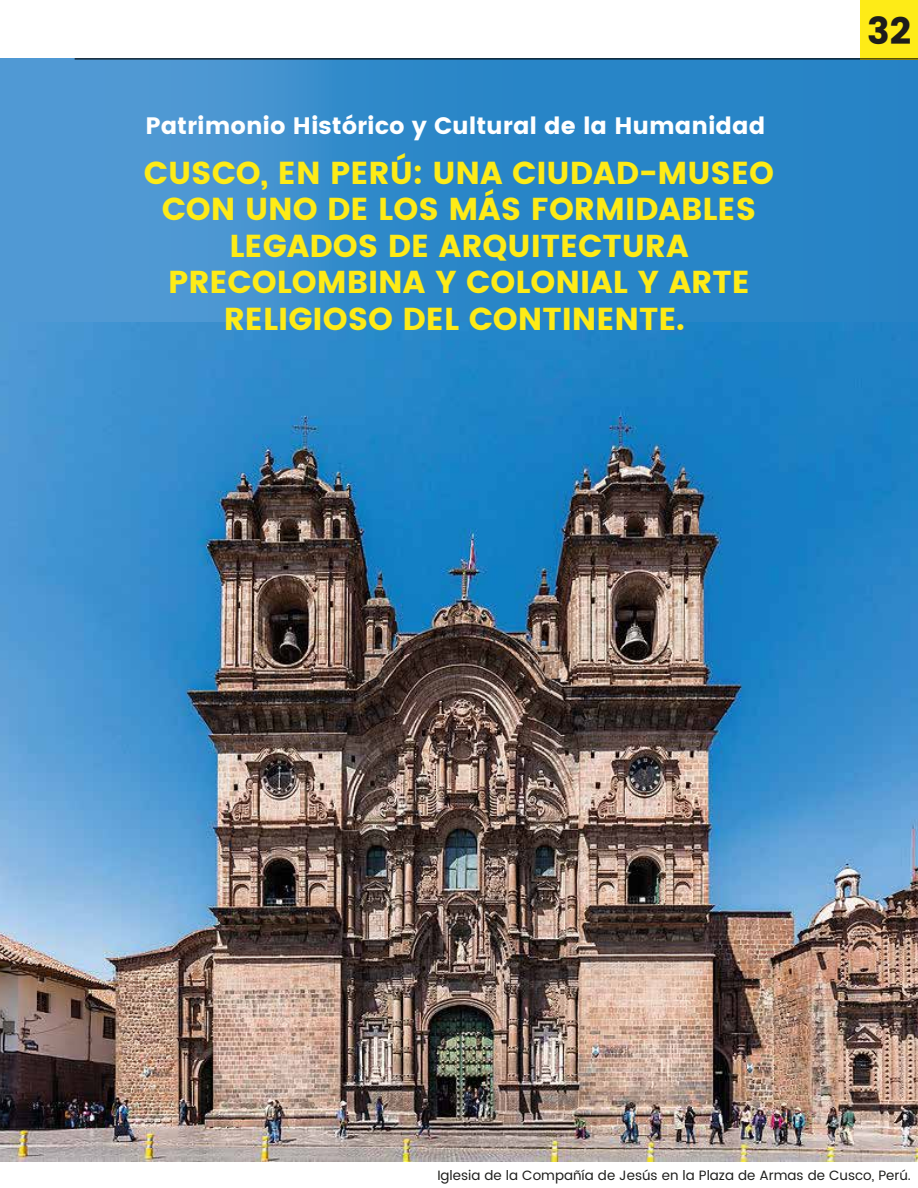
<style>
.page{position:relative;width:918px;height:1188px;background:#fff}
.page>*{position:absolute;margin:0;border:0;box-sizing:border-box;transform-origin:0 0}
.t1{font:37.5px "Poppins";color:#1d1d1b}
.t2{font:31.65px/36.6px "Poppins";color:#feeb17;text-align:center}
.t3{font:23.7px "Poppins";color:#fff}
.t4{font:13.5px "Poppins";color:#1d1d1b}
</style>
<div class="page">
<div style="left:0;top:59px;width:918px;height:274px;background:linear-gradient(to right,#5099d4,#1b7ec2)"></div>
<img style="left:0;top:322px;width:918px;height:840px">
<div style="left:860px;top:0;width:58px;height:59px;background:#feeb17"></div>
<hr style="left:75px;top:58px;width:843px;height:1px;background:#000">
<p class="t3" style="left:146px;top:112px;width:621px">Patrimonio Histórico y Cultural de la Humanidad</p>
<p class="t2" style="left:144px;top:155px;width:632px">CUSCO, EN PERÚ: UNA CIUDAD-MUSEO<br>CON UNO DE LOS MÁS FORMIDABLES<br>LEGADOS DE ARQUITECTURA<br>PRECOLOMBINA Y COLONIAL Y ARTE<br>RELIGIOSO DEL CONTINENTE.</p>
<p class="t1" style="left:867px;top:9px;width:46px">32</p>
<p class="t4" style="left:437px;top:1165px;width:475px">Iglesia de la Compañía de Jesús en la Plaza de Armas de Cusco, Perú.</p>
</div>
